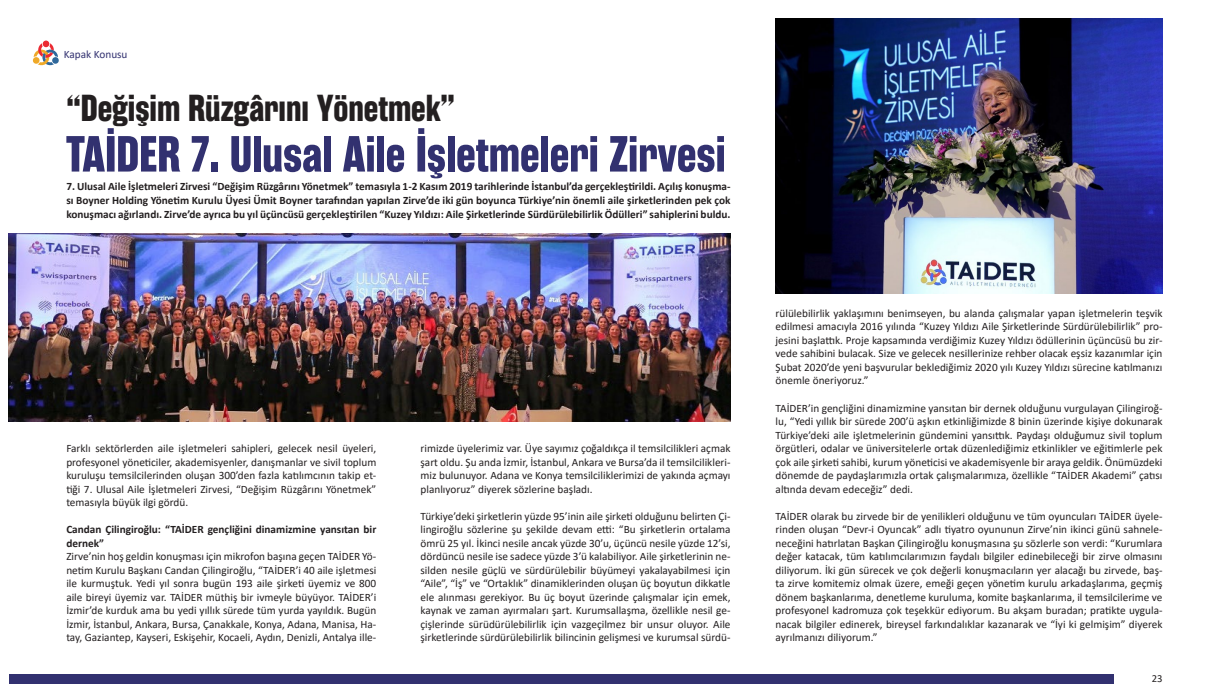
<style>
.page{position:relative;width:1220px;height:694px;background:#fff}
.page>*{position:absolute;margin:0;border:0;box-sizing:border-box;transform-origin:0 0}
.t1{font:700 50.62px "Rama Gothic E";color:#323170}
.t2{font:700 37.5px "Rama Gothic E";color:#231f20}
.t3{font:11.25px/13.5px "Calibri";color:#231f20;text-align:justify}
.t4{font:700 11.25px/13.5px "Calibri";color:#231f20}
.t5{font:11.25px "Calibri";color:#323170}
.t6{font:10.69px "Calibri";color:#231f20}
</style>
<div class="page">
<svg style="left:32px;top:41px;width:27px;height:24px"></svg>
<img style="left:9px;top:233px;width:721px;height:187px">
<img style="left:775px;top:18px;width:387px;height:275px">
<div style="left:9px;top:673px;width:1104px;height:10px;background:#323170"></div>
<p class="t5" style="left:64px;top:46px;width:65px">Kapak Konusu</p>
<h2 class="t2" style="left:66px;top:87px;width:390px">“Değişim Rüzgârını Yönetmek”</h2>
<h1 class="t1" style="left:66px;top:125px;width:660px">TAİDER 7. Ulusal Aile İşletmeleri Zirvesi</h1>
<p class="t4" style="left:66px;top:180px;width:665px;text-align:justify">7. Ulusal Aile İşletmeleri Zirvesi “Değişim Rüzgârını Yönetmek” temasıyla 1-2 Kasım 2019 tarihlerinde İstanbul’da gerçekleştirildi. Açılış konuşma&shy;sı Boyner Holding Yönetim Kurulu Üyesi Ümit Boyner tarafından yapılan Zirve’de iki gün boyunca Türkiye’nin önemli aile şirketlerinden pek çok konuşmacı ağırlandı. Zirve’de ayrıca bu yıl üçüncüsü gerçekleştirilen “Kuzey Yıldızı: Aile Şirketlerinde Sürdürülebilirlik Ödülleri” sahiplerini buldu.</p>
<p class="t3" style="left:66px;top:441px;width:311px">Farklı sektörlerden aile işletmeleri sahipleri, gelecek nesil üyeleri, profesyonel yöneticiler, akademisyenler, danışmanlar ve sivil toplum kuruluşu temsilcilerinden oluşan 300’den fazla katılımcının takip et&shy;tiği 7. Ulusal Aile İşletmeleri Zirvesi, “Değişim Rüzgârını Yönetmek” temasıyla büyük ilgi gördü.</p>
<p class="t4" style="left:66px;top:522px;width:311px">Candan Çilingiroğlu: “TAİDER gençliğini dinamizmine yansıtan bir dernek”</p>
<p class="t3" style="left:66px;top:549px;width:311px">Zirve’nin hoş geldin konuşması için mikrofon başına geçen TAİDER Yö&shy;netim Kurulu Başkanı Candan Çilingiroğlu, “TAİDER’i 40 aile işletmesi ile kurmuştuk. Yedi yıl sonra bugün 193 aile şirketi üyemiz ve 800 aile bireyi üyemiz var. TAİDER müthiş bir ivmeyle büyüyor. TAİDER’i İzmir’de kurduk ama bu yedi yıllık sürede tüm yurda yayıldık. Bugün İzmir, İstanbul, Ankara, Bursa, Çanakkale, Konya, Adana, Manisa, Ha&shy;tay, Gaziantep, Kayseri, Eskişehir, Kocaeli, Aydın, Denizli, Antalya ille-</p>
<p class="t3" style="left:420px;top:441px;width:311px">rimizde üyelerimiz var. Üye sayımız çoğaldıkça il temsilcilikleri açmak şart oldu. Şu anda İzmir, İstanbul, Ankara ve Bursa’da il temsilcilikleri&shy;miz bulunuyor. Adana ve Konya temsilciliklerimizi de yakında açmayı planlıyoruz” diyerek sözlerine başladı.</p>
<p class="t3" style="left:420px;top:508px;width:311px">Türkiye’deki şirketlerin yüzde 95’inin aile şirketi olduğunu belirten Çi&shy;lingiroğlu sözlerine şu şekilde devam etti: “Bu şirketlerin ortalama ömrü 25 yıl. İkinci nesile ancak yüzde 30’u, üçüncü nesile yüzde 12’si, dördüncü nesile ise sadece yüzde 3’ü kalabiliyor. Aile şirketlerinin ne&shy;silden nesile güçlü ve sürdürülebilir büyümeyi yakalayabilmesi için “Aile”, “İş” ve “Ortaklık” dinamiklerinden oluşan üç boyutun dikkatle ele alınması gerekiyor. Bu üç boyut üzerinde çalışmalar için emek, kaynak ve zaman ayırmaları şart. Kurumsallaşma, özellikle nesil ge&shy;çişlerinde sürüdürülebilirlik için vazgeçilmez bir unsur oluyor. Aile şirketlerinde sürdürülebilirlik bilincinin gelişmesi ve kurumsal sürdü-</p>
<p class="t3" style="left:775px;top:306px;width:388px">rülülebilirlik yaklaşımını benimseyen, bu alanda çalışmalar yapan işletmelerin teşvik edilmesi amacıyla 2016 yılında “Kuzey Yıldızı Aile Şirketlerinde Sürdürülebilirlik” pro&shy;jesini başlattık. Proje kapsamında verdiğimiz Kuzey Yıldızı ödüllerinin üçüncüsü bu zir&shy;vede sahibini bulacak. Size ve gelecek nesillerinize rehber olacak eşsiz kazanımlar için Şubat 2020’de yeni başvurular beklediğimiz 2020 yılı Kuzey Yıldızı sürecine katılmanızı önemle öneriyoruz.”</p>
<p class="t3" style="left:775px;top:400px;width:388px">TAİDER’in gençliğini dinamizmine yansıtan bir dernek olduğunu vurgulayan Çilingiroğ&shy;lu, “Yedi yıllık bir sürede 200’ü aşkın etkinliğimizde 8 binin üzerinde kişiye dokunarak Türkiye’deki aile işletmelerinin gündemini yansıttık. Paydaşı olduğumuz sivil toplum örgütleri, odalar ve üniversitelerle ortak düzenlediğimiz etkinlikler ve eğitimlerle pek çok aile şirketi sahibi, kurum yöneticisi ve akademisyenle bir araya geldik. Önümüzdeki dönemde de paydaşlarımızla ortak çalışmalarımıza, özellikle “TAİDER Akademi” çatısı altında devam edeceğiz” dedi.</p>
<p class="t3" style="left:775px;top:508px;width:388px">TAİDER olarak bu zirvede bir de yenilikleri olduğunu ve tüm oyuncuları TAİDER üyele&shy;rinden oluşan “Devr-i Oyuncak” adlı tiyatro oyununun Zirve’nin ikinci günü sahnele&shy;neceğini hatırlatan Başkan Çilingiroğlu konuşmasına şu sözlerle son verdi: “Kurumlara değer katacak, tüm katılımcılarımızın faydalı bilgiler edinebileceği bir zirve olmasını diliyorum. İki gün sürecek ve çok değerli konuşmacıların yer alacağı bu zirvede, baş&shy;ta zirve komitemiz olmak üzere, emeği geçen yönetim kurulu arkadaşlarıma, geçmiş dönem başkanlarıma, denetleme kuruluma, komite başkanlarıma, il temsilcilerime ve profesyonel kadromuza çok teşekkür ediyorum. Bu akşam buradan; pratikte uygula&shy;nacak bilgiler edinerek, bireysel farkındalıklar kazanarak ve “İyi ki gelmişim” diyerek ayrılmanızı diliyorum.”</p>
<p class="t6" style="left:1151px;top:670px;width:12px">23</p>
</div>
